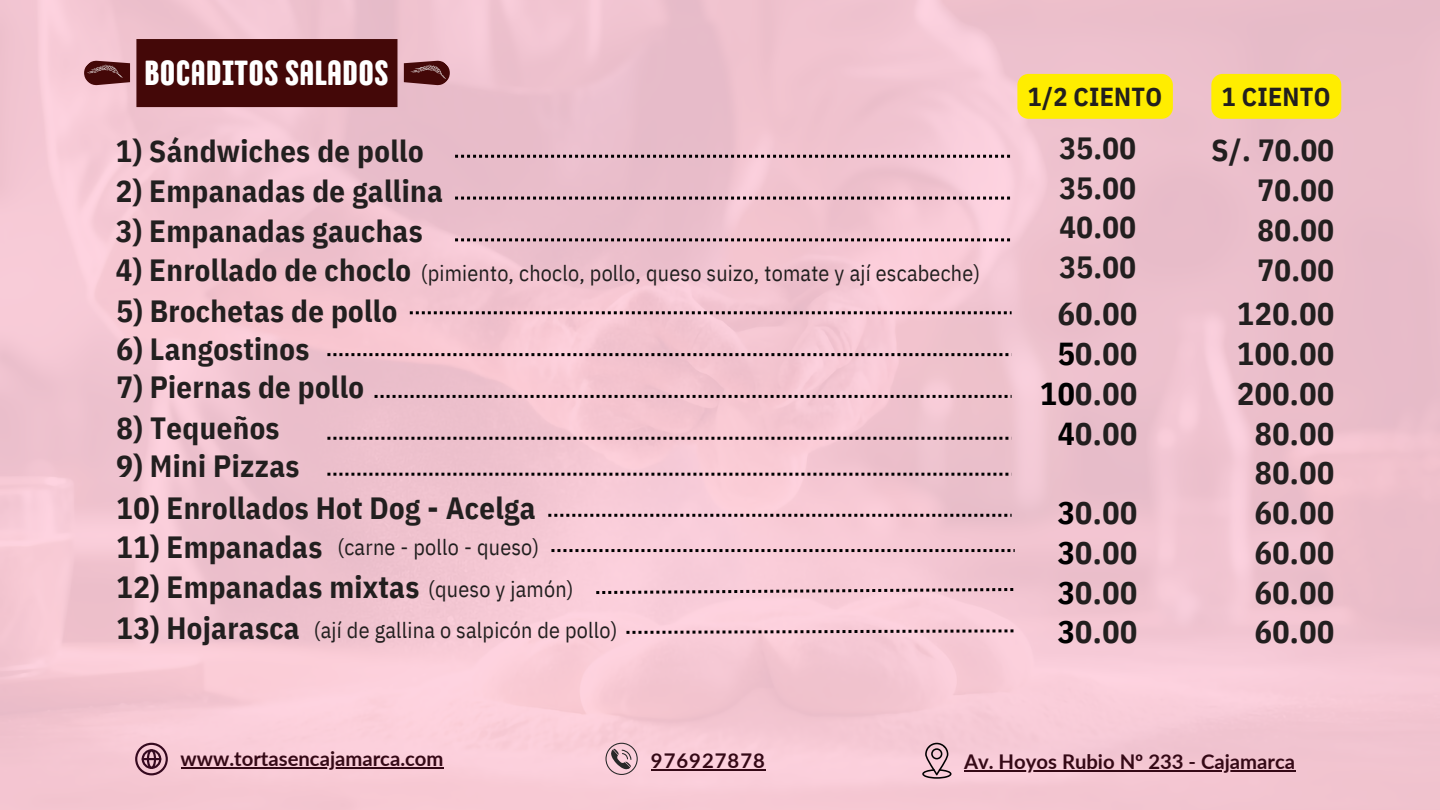
<style>
.page{position:relative;width:1440px;height:810px;background:#fff}
.page>*{position:absolute;margin:0;border:0;box-sizing:border-box;transform-origin:0 0}
.t1{font:34.7px "TT Berlinerins Grotesk";letter-spacing:.01em;color:#fff}
.t2{font:700 31.7px/39.8px "IBM Plex Sans Cond";letter-spacing:.015em;color:#221f1f;text-align:center}
.t3{font:700 30.7px/39.7px "IBM Plex Sans Cond";letter-spacing:.01em;color:#221f1f;text-align:justify}
.t4{font:700 26px "IBM Plex Sans Cond";letter-spacing:.01em;color:#221f1f}
.t5{font:22px "IBM Plex Sans Cond";letter-spacing:.01em;color:#221f1f}
.t6{font:700 20.3px "Lato";color:#350916}
.t7{font:700 20.3px "Lato";letter-spacing:.05em;color:#350916}
.s1{color:#000}
</style>
<div class="page">
<img style="left:0;top:0;width:1440px;height:810px">
<svg style="left:455px;top:155px;width:555px;height:3px;background:#80686f"></svg>
<svg style="left:455px;top:197px;width:555px;height:3px;background:#876e75"></svg>
<svg style="left:455px;top:238px;width:555px;height:3px;background:#866d74"></svg>
<svg style="left:410px;top:311px;width:602px;height:3px;background:#846b72"></svg>
<svg style="left:327px;top:353px;width:685px;height:3px;background:#7e666b"></svg>
<svg style="left:375px;top:395px;width:637px;height:3px;background:#7b6469"></svg>
<svg style="left:327px;top:437px;width:685px;height:3px;background:#82696f"></svg>
<svg style="left:327px;top:473px;width:685px;height:3px;background:#846b72"></svg>
<svg style="left:548px;top:514px;width:464px;height:3px"></svg>
<svg style="left:551px;top:549px;width:464px;height:3px"></svg>
<svg style="left:596px;top:588px;width:417px;height:6px;background:#b897a0"></svg>
<svg style="left:626px;top:629px;width:387px;height:5px;background:#ad8e97"></svg>
<svg style="left:102px;top:0;width:330px;height:238px;background:#c897a1"></svg>
<svg style="left:79px;top:43px;width:61px;height:60px;background:#bf8e96"></svg>
<div style="left:1017px;top:74px;width:156px;height:45px;background:#ffed00"></div>
<div style="left:1211px;top:74px;width:130px;height:45px;background:#ffed00;border-radius:11px"></div>
<svg style="left:394px;top:43px;width:61px;height:60px;background:#b98891"></svg>
<svg style="left:605px;top:743px;width:33px;height:32px"></svg>
<hr style="left:651px;top:769px;width:115px;height:2px;background:#350916">
<svg style="left:135px;top:743px;width:33px;height:32px"></svg>
<hr style="left:181px;top:767px;width:263px;height:2px;background:#350916">
<svg style="left:922px;top:743px;width:30px;height:36px"></svg>
<hr style="left:964px;top:770px;width:331px;height:2px;background:#350916">
<h2 class="t1" style="left:144px;top:52px;width:246px">BOCADITOS SALADOS</h2>
<p class="t4" style="left:1028px;top:79px;width:136px">1/2 CIENTO</p>
<p class="t4" style="left:1222px;top:79px;width:110px">1 CIENTO</p>
<h1 class="t3" style="left:116px;top:131px;width:309px">1) Sándwiches de pollo</h1>
<h1 class="t3" style="left:116px;top:171px;width:328px">2) Empanadas de gallina</h1>
<h1 class="t3" style="left:116px;top:210px;width:308px">3) Empanadas gauchas</h1>
<h1 class="t3" style="left:116px;top:250px;width:297px">4) Enrollado de choclo</h1>
<p class="t5" style="left:421px;top:259px;width:561px">(pimiento, choclo, pollo, queso suizo, tomate y ají escabeche)</p>
<p class="t3" style="left:1060px;top:128px;width:78px">35.00<br>35.00<br>40.00<br>35.00</p>
<p class="t3" style="left:1258px;top:129px;width:78px;line-height:40.2px;text-indent:-46px">S/. 70.00<br>70.00<br>80.00<br>70.00</p>
<h5 class="t2" style="left:1237px;top:294px;width:99px">120.00<br>100.00<br>200.00<br>80.00<br>80.00<br>60.00<br>60.00<br>60.00</h5>
<p class="t3" style="left:116px;top:291px;width:282px">5) Brochetas de pollo</p>
<p class="t3" style="left:116px;top:329px;width:194px">6) Langostinos</p>
<p class="t3" style="left:116px;top:367px;width:249px">7) Piernas de pollo</p>
<p class="t3" style="left:116px;top:408px;width:165px">8) Tequeños</p>
<p class="t3" style="left:116px;top:446px;width:185px">9) Mini Pizzas</p>
<p class="t3" style="left:116px;top:487px;width:421px">10) Enrollados Hot Dog - Acelga</p>
<p class="t3" style="left:116px;top:527px;width:207px">11) Empanadas</p>
<p class="t3" style="left:116px;top:567px;width:304px">12) Empanadas mixtas</p>
<p class="t3" style="left:116px;top:608px;width:185px">13) Hojarasca</p>
<h4 class="t2" style="left:1040px;top:294px;width:99px">60.00<br><span class="s1">5</span>0.00<br><span class="s1">10</span>0.00<br><span class="s1">4</span>0.00</h4>
<p class="t2" style="left:1058px;top:492px;width:81px;text-align:justify"><span class="s1">3</span>0.00<br><span class="s1">3</span>0.00<br><span class="s1">3</span>0.00<br><span class="s1">3</span>0.00</p>
<p class="t5" style="left:338px;top:532px;width:203px">(carne - pollo - queso)</p>
<p class="t5" style="left:428px;top:574px;width:147px">(queso y jamón)</p>
<h4 class="t5" style="left:314px;top:615px;width:305px">(ají de gallina o salpicón de pollo)</h4>
<h5 class="t2" style="left:1255px;top:612px;width:81px">60.00</h5>
<h5 class="t6" style="left:181px;top:746px;width:264px">www.tortasencajamarca.com</h5>
<h2 class="t7" style="left:651px;top:748px;width:115px">976927878</h2>
<h3 class="t6" style="left:964px;top:749px;width:333px">Av. Hoyos Rubio Nº 233 - Cajamarca</h3>
</div>
